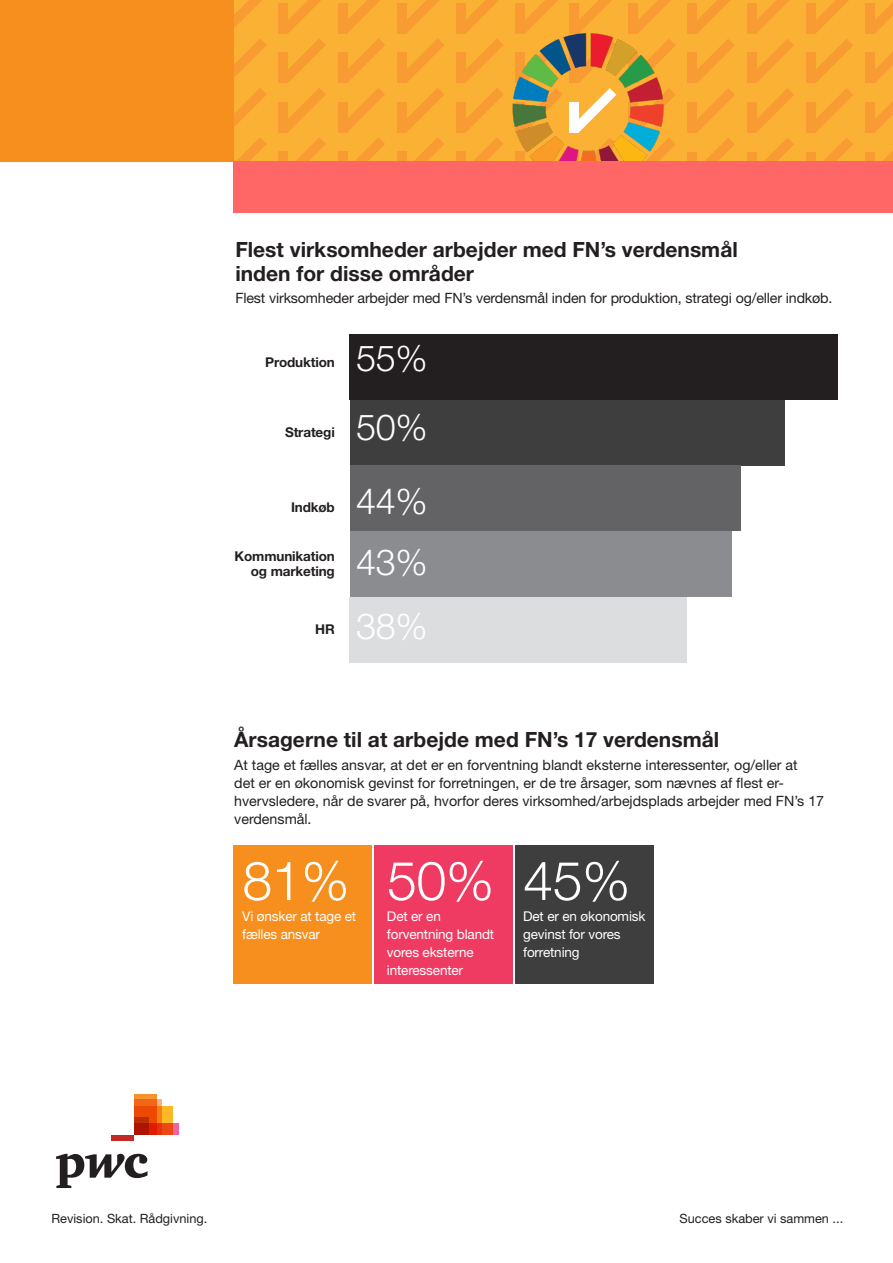
<style>
.page{position:relative;width:893px;height:1263px;background:#fff}
.page>*{position:absolute;margin:0;border:0;box-sizing:border-box;transform-origin:0 0}
.t1{font:300 54px "Helvetica Neue LT Std";color:#fff}
.t2{font:300 36px "Helvetica Neue LT Std";letter-spacing:-.01em;color:#fff}
.t3{font:700 21px/24px "Helvetica Neue LT Std";color:#231f20}
.t4{font:14.25px/18px "Helvetica Neue LT Std";color:#231f20}
.t5{font:13.5px/18px "Helvetica Neue LT Std";letter-spacing:-.01em;color:#fff}
.t6{font:700 13.5px/15px "Helvetica Neue LT Std";letter-spacing:-.01em;color:#231f20;text-align:right}
.t7{font:12.75px "Helvetica Neue LT Std";color:#231f20}
</style>
<div class="page">
<div style="left:0;top:0;width:234px;height:162px;background:#f68f1e"></div>
<svg style="left:56px;top:1154px;width:92px;height:34px"></svg>
<div style="left:134px;top:1123px;width:45px;height:12px;background:#f0639e"></div>
<div style="left:134px;top:1099px;width:28px;height:36px;background:#f9b281"></div>
<svg style="left:134px;top:1094px;width:23px;height:12px"></svg>
<svg style="left:134px;top:1106px;width:39px;height:29px"></svg>
<svg style="left:134px;top:1117px;width:15px;height:18px"></svg>
<div style="left:111px;top:1135px;width:23px;height:5px;background:#c32a25"></div>
<div style="left:234px;top:0;width:340px;height:162px;background:#fbb133"></div>
<svg style="left:234px;top:0;width:28px;height:28px"></svg>
<svg style="left:234px;top:39px;width:32px;height:38px"></svg>
<svg style="left:234px;top:88px;width:33px;height:39px"></svg>
<svg style="left:236px;top:138px;width:31px;height:24px"></svg>
<div style="left:279px;top:3px;width:9px;height:30px;background:#f89b33"></div>
<div style="left:279px;top:52px;width:9px;height:31px;background:#f89b33"></div>
<div style="left:279px;top:102px;width:9px;height:30px;background:#f89b33"></div>
<div style="left:279px;top:151px;width:9px;height:11px;background:#f89b33"></div>
<svg style="left:281px;top:0;width:45px;height:162px"></svg>
<div style="left:338px;top:3px;width:9px;height:30px;background:#f89b33"></div>
<div style="left:338px;top:52px;width:9px;height:31px;background:#f89b33"></div>
<div style="left:338px;top:102px;width:9px;height:30px;background:#f89b33"></div>
<div style="left:338px;top:151px;width:9px;height:11px;background:#f89b33"></div>
<svg style="left:341px;top:0;width:44px;height:162px"></svg>
<div style="left:397px;top:3px;width:10px;height:30px;background:#f89b33"></div>
<div style="left:397px;top:52px;width:10px;height:31px;background:#f89b33"></div>
<div style="left:397px;top:102px;width:10px;height:30px;background:#f89b33"></div>
<div style="left:397px;top:151px;width:10px;height:11px;background:#f89b33"></div>
<svg style="left:400px;top:0;width:44px;height:162px"></svg>
<div style="left:456px;top:3px;width:10px;height:30px;background:#f89b33"></div>
<div style="left:456px;top:52px;width:10px;height:31px;background:#f89b33"></div>
<div style="left:456px;top:102px;width:10px;height:30px;background:#f89b33"></div>
<div style="left:456px;top:151px;width:10px;height:11px;background:#f89b33"></div>
<svg style="left:459px;top:0;width:45px;height:162px"></svg>
<div style="left:515px;top:3px;width:10px;height:30px;background:#f89b33"></div>
<svg style="left:525px;top:0;width:33px;height:31px"></svg>
<div style="left:564px;top:0;width:329px;height:162px;background:#fbb133"></div>
<div style="left:569px;top:3px;width:10px;height:31px;background:#f89b33"></div>
<svg style="left:579px;top:0;width:33px;height:31px"></svg>
<div style="left:628px;top:3px;width:10px;height:31px;background:#f89b33"></div>
<svg style="left:638px;top:0;width:38px;height:162px"></svg>
<div style="left:687px;top:3px;width:10px;height:31px;background:#f89b33"></div>
<div style="left:687px;top:53px;width:10px;height:30px;background:#f89b33"></div>
<div style="left:687px;top:102px;width:10px;height:31px;background:#f89b33"></div>
<div style="left:687px;top:152px;width:10px;height:10px;background:#f89b33"></div>
<svg style="left:690px;top:0;width:45px;height:162px"></svg>
<div style="left:747px;top:3px;width:9px;height:31px;background:#f89b33"></div>
<div style="left:747px;top:53px;width:9px;height:30px;background:#f89b33"></div>
<div style="left:747px;top:102px;width:9px;height:31px;background:#f89b33"></div>
<div style="left:747px;top:152px;width:9px;height:10px;background:#f89b33"></div>
<svg style="left:750px;top:0;width:44px;height:162px"></svg>
<div style="left:806px;top:3px;width:9px;height:31px;background:#f89b33"></div>
<div style="left:806px;top:53px;width:9px;height:30px;background:#f89b33"></div>
<div style="left:806px;top:102px;width:9px;height:31px;background:#f89b33"></div>
<div style="left:806px;top:152px;width:9px;height:10px;background:#f89b33"></div>
<svg style="left:809px;top:0;width:44px;height:162px"></svg>
<div style="left:865px;top:3px;width:10px;height:31px;background:#f89b33"></div>
<div style="left:865px;top:53px;width:10px;height:30px;background:#f89b33"></div>
<div style="left:865px;top:102px;width:10px;height:31px;background:#f89b33"></div>
<div style="left:865px;top:152px;width:10px;height:10px;background:#f89b33"></div>
<svg style="left:868px;top:2px;width:25px;height:160px"></svg>
<img style="left:509px;top:31px;width:157px;height:131px">
<div style="left:350px;top:334px;width:488px;height:66px;background:#231f20"></div>
<div style="left:350px;top:400px;width:435px;height:65px;background:#3e3e3f"></div>
<div style="left:350px;top:465px;width:390px;height:66px;background:#636366"></div>
<div style="left:350px;top:531px;width:381px;height:66px;background:#8a8c8f"></div>
<div style="left:350px;top:597px;width:337px;height:65px;background:#dcdddf"></div>
<div style="left:234px;top:162px;width:659px;height:51px;background:#f66"></div>
<div style="left:233px;top:846px;width:138px;height:138px;background:#f68f1e"></div>
<div style="left:374px;top:846px;width:138px;height:138px;background:#ef3b62"></div>
<div style="left:515px;top:846px;width:138px;height:138px;background:#3e3e3f"></div>
<p class="t3" style="left:235px;top:237px;width:504px">Flest virksomheder arbejder med FN’s verdensmål inden for disse områder</p>
<p class="t4" style="left:235px;top:289px;width:599px">Flest virksomheder arbejder med FN’s verdensmål inden for produktion, strategi og/eller indkøb.</p>
<p class="t6" style="left:265px;top:354px;width:71px">Produktion</p>
<p class="t6" style="left:285px;top:425px;width:51px">Strategi</p>
<p class="t6" style="left:291px;top:499px;width:45px">Indkøb</p>
<p class="t6" style="left:235px;top:549px;width:102px">Kommunikation og marketing</p>
<p class="t6" style="left:315px;top:622px;width:21px">HR</p>
<p class="t2" style="left:356px;top:336px;width:73px">55%</p>
<p class="t2" style="left:356px;top:405px;width:73px">50%</p>
<p class="t2" style="left:356px;top:479px;width:73px">44%</p>
<p class="t2" style="left:356px;top:541px;width:73px">43%</p>
<p class="t2" style="left:356px;top:605px;width:73px">38%</p>
<p class="t3" style="left:234px;top:727px;width:486px">Årsagerne til at arbejde med FN’s 17 verdensmål</p>
<p class="t4" style="left:234px;top:755px;width:591px">At tage et fælles ansvar, at det er en forventning blandt eksterne interessenter, og/eller at<br>det er en økonomisk gevinst for forretningen, er de tre årsager, som nævnes af flest er&shy;hvervsledere, når de svarer på, hvorfor deres virksomhed/arbejdsplads arbejder med FN’s 17 verdensmål.</p>
<p class="t1" style="left:242px;top:848px;width:108px">81%</p>
<p class="t5" style="left:242px;top:907px;width:115px">Vi ønsker at tage et</p>
<p class="t1" style="left:387px;top:848px;width:108px">50%</p>
<p class="t1" style="left:523px;top:848px;width:108px">45%</p>
<p class="t5" style="left:387px;top:907px;width:109px">Det er en forventning blandt vores eksterne interessenter</p>
<p class="t5" style="left:523px;top:907px;width:124px">Det er en økonomisk gevinst for vores forretning</p>
<p class="t5" style="left:242px;top:925px;width:79px">fælles ansvar</p>
<p class="t7" style="left:52px;top:1211px;width:157px">Revision. Skat. Rådgivning.</p>
<p class="t7" style="left:679px;top:1211px;width:165px">Succes skaber vi sammen ...</p>
</div>
